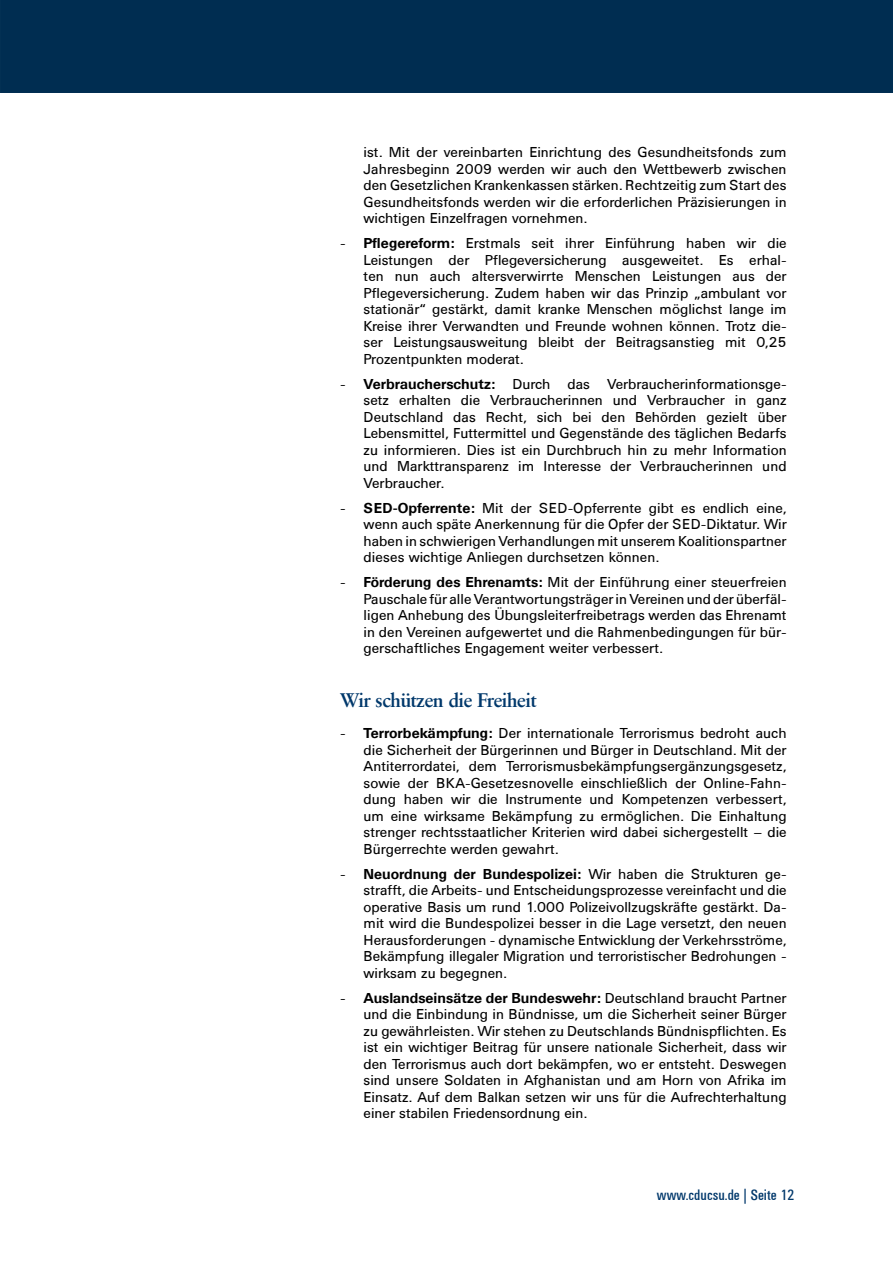
<style>
.page{position:relative;width:893px;height:1263px;background:#fff}
.page>*{position:absolute;margin:0;border:0;box-sizing:border-box;transform-origin:0 0}
.t1{font:700 19.5px "Sabon BSK";color:#00386b}
.t2{font:15px "Univers Condensed BSK";color:#00386b}
.t3{font:14.25px/16.5px "Univers BSK";color:#000;text-align:justify}
.s1{font-weight:700}
</style>
<div class="page">
<div style="left:0;top:0;width:892px;height:93px;background:#002d51"></div>
<p class="t3" style="left:364px;top:144px;width:425px">ist. Mit der vereinbarten Einrichtung des Gesundheitsfonds zum Jahresbeginn 2009 werden wir auch den Wettbewerb zwischen den Gesetzlichen Krankenkassen stärken. Rechtzeitig zum Start des Gesundheitsfonds werden wir die erforderlichen Präzisierungen in wichtigen Einzelfragen vornehmen.</p>
<p class="t3" style="left:364px;top:235px;width:425px"><span class="s1">Pflegereform:</span> Erstmals seit ihrer Einführung haben wir die Leistungen der Pflegeversicherung ausgeweitet. Es erhal&shy;ten nun auch altersverwirrte Menschen Leistungen aus der Pflegeversicherung. Zudem haben wir das Prinzip „ambulant vor stationär“ gestärkt, damit kranke Menschen möglichst lange im Kreise ihrer Verwandten und Freunde wohnen können. Trotz die&shy;ser Leistungsausweitung bleibt der Beitragsanstieg mit 0,25<br>Prozentpunkten moderat.</p>
<p class="t3" style="left:364px;top:376px;width:425px"><span class="s1">Verbraucherschutz:</span> Durch das Verbraucherinformations-ge&shy;setz erhalten die Verbraucherinnen und Verbraucher in ganz Deut-schland das Recht, sich bei den Behörden gezielt über Lebensmittel, Futtermittel und Gegenstände des täglichen Bedarfs zu informieren. Dies ist ein Durchbruch hin zu mehr Information und Markttransparenz im Interesse der Verbraucherinnen und Verbraucher.</p>
<p class="t3" style="left:364px;top:500px;width:425px"><span class="s1">SED-Opferrente:</span> Mit der SED-Opferrente gibt es endlich eine, wenn auch späte Anerkennung für die Opfer der SED-Diktatur. Wir haben in schwierigen Verhandlungen mit unserem Koalitionspartner dieses wichtige Anliegen durchsetzen können.</p>
<p class="t3" style="left:364px;top:574px;width:425px"><span class="s1">Förderung des Ehrenamts:</span> Mit der Einführung einer steuerfreien Pauschale für alle Verantwortungsträger in Vereinen und der überfäl&shy;ligen Anhebung des Übungsleiterfreibetrags werden das Ehrenamt in den Vereinen aufgewertet und die Rahmenbedingungen für bür&shy;gerschaftliches Engagement weiter verbessert.</p>
<h1 class="t1" style="left:340px;top:689px;width:198px">Wir schützen die Freiheit</h1>
<p class="t3" style="left:364px;top:725px;width:425px"><span class="s1">Terrorbekämpfung:</span> Der internationale Terrorismus bedroht auch die Sicherheit der Bürgerinnen und Bürger in Deutschland. Mit der Antiterrordatei, dem Terrorismusbekämpfungsergänzungs-gesetz, sowie der BKA-Gesetzesnovelle einschließlich der Online-Fahn&shy;dung haben wir die Instrumente und Kompetenzen verbessert, um eine wirksame Bekämpfung zu ermöglichen. Die Einhaltung stren-ger rechtsstaatlicher Kriterien wird dabei sichergestellt – die Bürgerrechte werden gewahrt.</p>
<p class="t3" style="left:364px;top:865px;width:425px"><span class="s1">Neuordnung der Bundespolizei:</span> Wir haben die Strukturen ge&shy;strafft, die Arbeits- und Entscheidungsprozesse vereinfacht und die operative Basis um rund 1.000 Polizeivollzugskräfte gestärkt. Da&shy;mit wird die Bundespolizei besser in die Lage versetzt, den neuen Herausforderungen - dynamische Entwicklung der Verkehrsströme, Bekämpfung illegaler Migration und terroristischer Bedrohungen - wirksam zu begegnen.</p>
<p class="t3" style="left:364px;top:989px;width:425px"><span class="s1">Auslandseinsätze der Bundeswehr:</span> Deutschland braucht Partner und die Einbindung in Bündnisse, um die Sicherheit seiner Bürger zu gewährleisten. Wir stehen zu Deutschlands Bündnispflichten. Es ist ein wichtiger Beitrag für unsere nationale Sicherheit, dass wir den Terrorismus auch dort bekämpfen, wo er entsteht. Deswegen sind unsere Soldaten in Afghanistan und am Horn von Afrika im Einsatz. Auf dem Balkan setzen wir uns für die Aufrechterhaltung einer stabilen Friedensordnung ein.</p>
<p class="t3" style="left:340px;top:235px;width:7px">-</p>
<p class="t3" style="left:340px;top:376px;width:7px">-</p>
<p class="t3" style="left:340px;top:500px;width:7px">-</p>
<p class="t3" style="left:340px;top:574px;width:7px">-</p>
<p class="t3" style="left:340px;top:725px;width:7px">-</p>
<p class="t3" style="left:340px;top:865px;width:7px">-</p>
<p class="t3" style="left:340px;top:989px;width:7px">-</p>
<p class="t2" style="left:657px;top:1187px;width:137px">www.cducsu.de | Seite 12</p>
</div>
